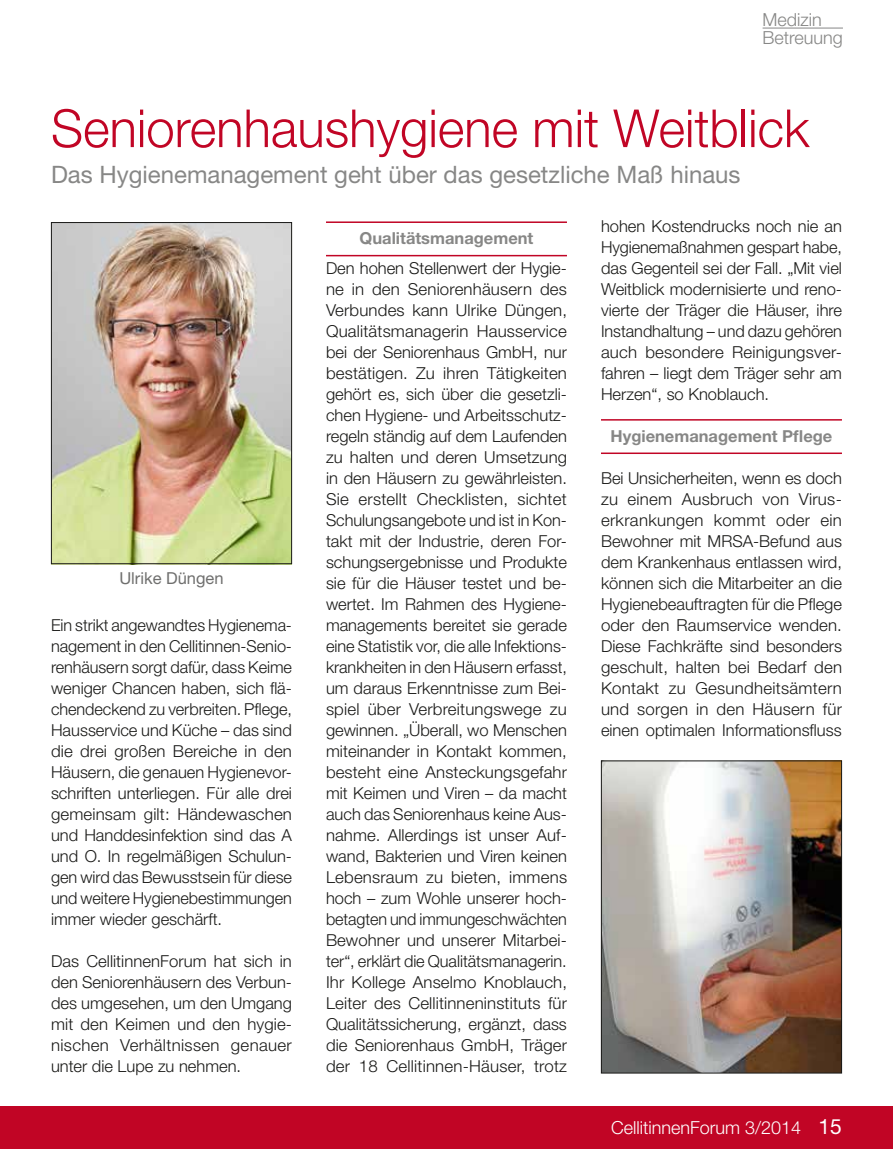
<style>
.page{position:relative;width:893px;height:1149px;background:#fff}
.page>*{position:absolute;margin:0;border:0;box-sizing:border-box;transform-origin:0 0}
.t1{font:300 52.5px "Helvetica Neue LT Std";color:#c10525}
.t2{font:24px "Helvetica Neue LT Std";color:#878786}
.t3{font:300 18px "Helvetica Neue LT Std";color:#fff}
.t4{font:300 18px/18px "Helvetica Neue LT Std";color:#878786}
.t5{font:300 16.5px/21px "Helvetica Neue LT Std";color:#1a1a18;text-align:justify}
.t6{font:700 16.5px "Helvetica Neue LT Std";color:#878786}
.t7{font:16.5px "Helvetica Neue LT Std";color:#6f6f6e}
.s1{font-weight:400;font-size:21px}
</style>
<div class="page">
<hr style="left:326px;top:221px;width:241px;height:2px;background:#c10525">
<hr style="left:326px;top:255px;width:241px;height:1px;background:#c10525">
<hr style="left:601px;top:419px;width:241px;height:1px;background:#c10525">
<hr style="left:601px;top:452px;width:241px;height:2px;background:#c10525">
<img style="left:603px;top:762px;width:237px;height:309px">
<div style="left:601px;top:760px;width:241px;height:313px;border:1px solid #1a1a18"></div>
<img style="left:53px;top:224px;width:237px;height:338px">
<div style="left:51px;top:222px;width:241px;height:342px;border:1px solid #1a1a18"></div>
<div style="left:0;top:1106px;width:893px;height:42px;background:#c10525"></div>
<hr style="left:763px;top:28px;width:80px;height:1px;background:#878786">
<p class="t4" style="left:763px;top:10px;width:82px">Medizin<br>Betreuung</p>
<h1 class="t1" style="left:51px;top:96px;width:760px">Seniorenhaushygiene mit Weitblick</h1>
<h2 class="t2" style="left:51px;top:160px;width:691px">Das Hygienemanagement geht über das gesetzliche Maß hinaus</h2>
<p class="t7" style="left:119px;top:568px;width:106px">Ulrike Düngen</p>
<p class="t5" style="left:51px;top:614px;width:243px">Ein strikt angewandtes Hygienema&shy;nagement in den Cellitinnen-Senio&shy;renhäusern sorgt dafür, dass Keime weniger Chancen haben, sich flä&shy;chendeckend zu verbreiten. Pflege, Hausservice und Küche – das sind die drei großen Bereiche in den Häusern, die genauen Hygienevor&shy;schriften unterliegen. Für alle drei gemeinsam gilt: Händewaschen und Handdesinfektion sind das A und O. In regelmäßigen Schulun&shy;gen wird das Bewusstsein für diese und weitere Hygienebestimmungen immer wieder geschärft.</p>
<p class="t5" style="left:51px;top:950px;width:242px">Das CellitinnenForum hat sich in den Seniorenhäusern des Verbun&shy;des umgesehen, um den Umgang mit den Keimen und den hygie&shy;nischen Verhältnissen genauer unter die Lupe zu nehmen.</p>
<p class="t6" style="left:360px;top:228px;width:175px">Qualitätsmanagement</p>
<p class="t5" style="left:326px;top:257px;width:243px">Den hohen Stellenwert der Hygie&shy;ne in den Seniorenhäusern des Verbundes kann Ulrike Düngen, Qualitätsmanagerin Hausservice bei der Seniorenhaus GmbH, nur bestätigen. Zu ihren Tätigkeiten gehört es, sich über die gesetzli&shy;chen Hygiene- und Arbeitsschutz&shy;regeln ständig auf dem Laufenden zu halten und deren Umsetzung in den Häusern zu gewährleisten.<br>Sie erstellt Checklisten, sichtet Schulungsangebote und ist in Kon&shy;takt mit der Industrie, deren For&shy;schungsergebnisse und Produkte sie für die Häuser testet und be&shy;wertet. Im Rahmen des Hygiene&shy;managements bereitet sie gerade eine Statistik vor, die alle Infektions&shy;krankheiten in den Häusern erfasst, um daraus Erkenntnisse zum Bei&shy;spiel über Verbreitungswege zu gewinnen. „Überall, wo Menschen miteinander in Kontakt kommen, besteht eine Ansteckungsgefahr mit Keimen und Viren – da macht auch das Seniorenhaus keine Aus&shy;nahme. Allerdings ist unser Auf&shy;wand, Bakterien und Viren keinen Lebensraum zu bieten, immens hoch – zum Wohle unserer hoch&shy;betagten und immungeschwächten Bewohner und unserer Mitarbei&shy;ter“, erklärt die Qualitätsmanagerin.<br>Ihr Kollege Anselmo Knoblauch, Leiter des Cellitinneninstituts für Qualitätssicherung, ergänzt, dass die Seniorenhaus GmbH, Träger der 18 Cellitinnen-Häuser, trotz</p>
<p class="t5" style="left:601px;top:215px;width:243px">hohen Kostendrucks noch nie an Hygienemaßnahmen gespart habe, das Gegenteil sei der Fall. „Mit viel Weitblick modernisierte und reno&shy;vierte der Träger die Häuser, ihre Instandhaltung – und dazu gehören auch besondere Reinigungsver&shy;fahren – liegt dem Träger sehr am Herzen“, so Knoblauch.</p>
<p class="t6" style="left:611px;top:425px;width:223px">Hygienemanagement Pflege</p>
<p class="t5" style="left:601px;top:467px;width:243px">Bei Unsicherheiten, wenn es doch zu einem Ausbruch von Virus&shy;erkrankungen kommt oder ein Bewohner mit MRSA-Befund aus dem Krankenhaus entlassen wird, können sich die Mitarbeiter an die Hygienebeauftragten für die Pflege oder den Raumservice wenden.<br>Diese Fachkräfte sind besonders geschult, halten bei Bedarf den Kontakt zu Gesundheitsämtern und sorgen in den Häusern für einen optimalen Informationsfluss</p>
<p class="t3" style="left:611px;top:1116px;width:232px">CellitinnenForum 3/2014 <span class="s1">15</span></p>
</div>
